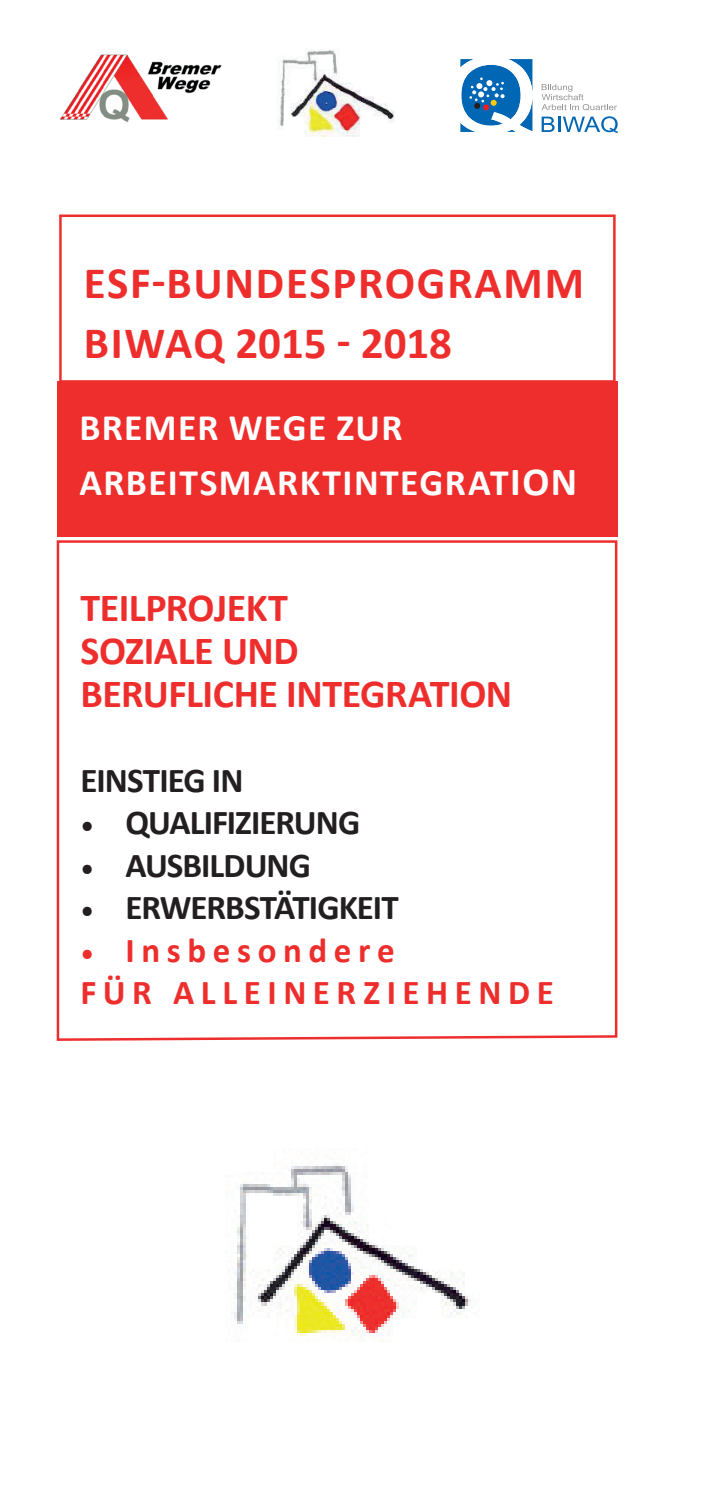
<style>
.page{position:relative;width:709px;height:1489px;background:#fff}
.page>*{position:absolute;margin:0;border:0;box-sizing:border-box;transform-origin:0 0}
.t1{font:700 45px/60px "Calibri";letter-spacing:.04em;color:#ee2e2c}
.t2{font:700 40px/42.5px "Calibri";letter-spacing:-.01em;color:#ee2e2c}
.t3{font:700 37.5px/55px "Calibri";letter-spacing:.035em;color:#fff}
.t4{font:700 35px "Calibri";letter-spacing:-.025em;color:#231f20}
.t5{font:700 35px/42.5px "Calibri";letter-spacing:.19em;color:#ee2e2c}
.s1{font-size:40px}
.s2{font-family:"Minion Pro";font-weight:400}
</style>
<div class="page">
<svg style="left:56px;top:540px;width:562px;height:501px"></svg>
<div style="left:57px;top:381px;width:560px;height:155px;background:#ee2e2c"></div>
<img style="left:234px;top:1163px;width:237px;height:179px">
<img style="left:277px;top:49px;width:118px;height:88px">
<svg style="left:541px;top:116px;width:77px;height:17px"></svg>
<svg style="left:460px;top:59px;width:72px;height:73px"></svg>
<svg style="left:541px;top:84px;width:76px;height:26px"></svg>
<img style="left:60px;top:54px;width:162px;height:69px">
<div style="left:59px;top:214px;width:556px;height:168px;border:2px solid #ee2e2c"></div>
<p class="t1" style="left:84px;top:253px;width:501px">ESF-BUNDESPROGRAMM<br>BIWAQ 2015 - 2018</p>
<p class="t3" style="left:79px;top:399px;width:499px">BREMER WEGE ZUR<br>ARBEITSMARKTINTEGRAT<span class="s1">ION</span></p>
<p class="t2" style="left:80px;top:587px;width:433px">TEILPROJEKT<br>SOZIALE UND<br>BERUFLICHE INTEGRATION</p>
<p class="t4" style="left:80px;top:757px;width:164px">EINSTIEG IN</p>
<p class="t4" style="left:80px;top:800px;width:281px"><span class="s2">•</span> QUALIFIZIERUNG</p>
<p class="t4" style="left:80px;top:842px;width:232px"><span class="s2">•</span> AUSBILDUNG</p>
<p class="t4" style="left:80px;top:885px;width:320px"><span class="s2">•</span> ERWERBSTÄTIGKEIT</p>
<p class="t5" style="left:80px;top:928px;width:475px"><span class="s2">•</span> Insbesondere<br>FÜR ALLEINERZIEHENDE</p>
</div>
